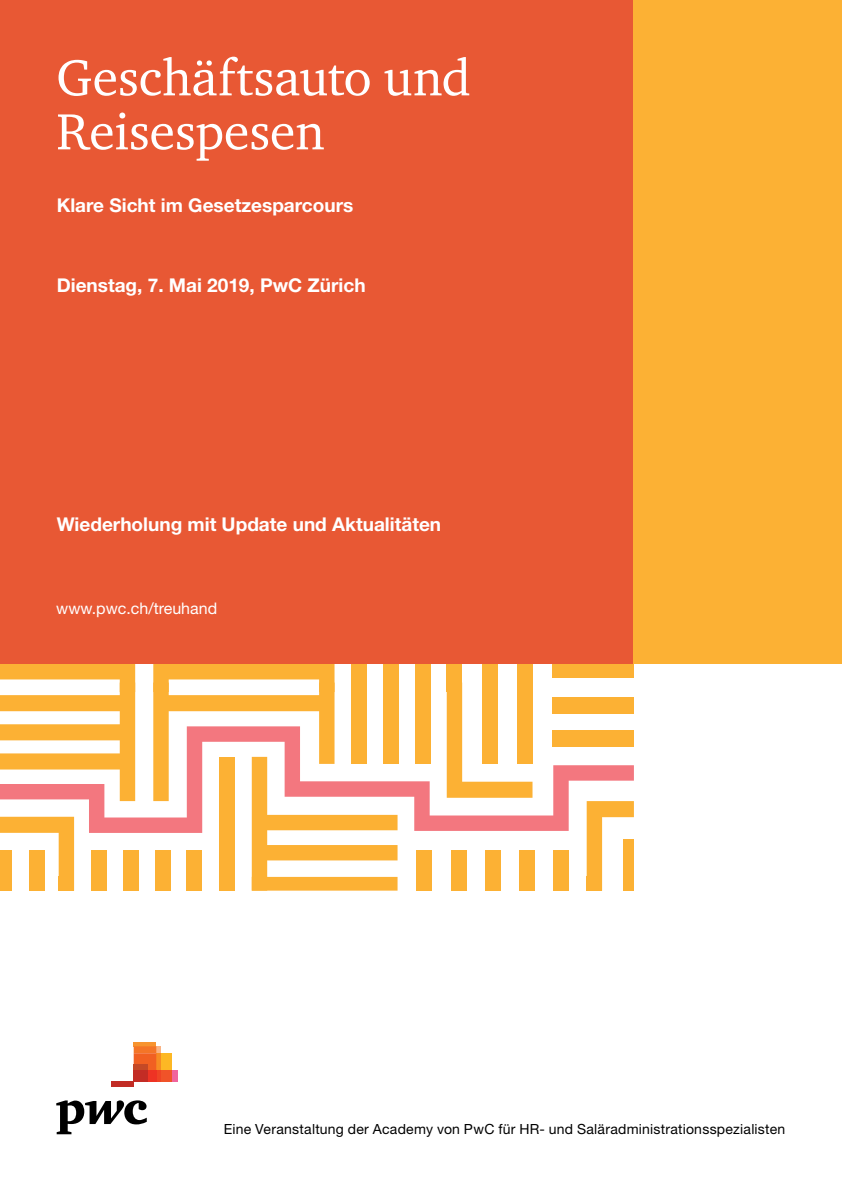
<style>
.page{position:relative;width:842px;height:1191px;background:#fff}
.page>*{position:absolute;margin:0;border:0;box-sizing:border-box;transform-origin:0 0}
.t1{font:52px/54px "ITC Charter Com";letter-spacing:-.005em;color:#fff}
.t2{font:700 19px "Helvetica Neue LT Std";color:#fff}
.t3{font:16px "Helvetica Neue LT Std";color:#fff}
.t4{font:14px "Helvetica Neue LT Std";letter-spacing:.015em;color:#000}
</style>
<div class="page">
<svg style="left:74px;top:726px;width:560px;height:107px"></svg>
<div style="left:415px;top:682px;width:15px;height:82px;background:#fcb134"></div>
<div style="left:417px;top:850px;width:15px;height:40px;background:#fcb134"></div>
<div style="left:123px;top:850px;width:15px;height:40px;background:#fcb134"></div>
<div style="left:91px;top:850px;width:16px;height:40px;background:#fcb134"></div>
<div style="left:451px;top:850px;width:15px;height:40px;background:#fcb134"></div>
<div style="left:485px;top:850px;width:15px;height:40px;background:#fcb134"></div>
<div style="left:519px;top:850px;width:16px;height:40px;background:#fcb134"></div>
<div style="left:553px;top:850px;width:16px;height:40px;background:#fcb134"></div>
<div style="left:517px;top:682px;width:16px;height:82px;background:#fcb134"></div>
<div style="left:552px;top:730px;width:82px;height:16px;background:#fcb134"></div>
<svg style="left:587px;top:801px;width:47px;height:89px"></svg>
<svg style="left:0;top:816px;width:74px;height:74px"></svg>
<div style="left:552px;top:697px;width:82px;height:16px;background:#fcb134"></div>
<svg style="left:447px;top:682px;width:85px;height:115px"></svg>
<div style="left:415px;top:663px;width:15px;height:29px;background:#fcb134"></div>
<div style="left:482px;top:663px;width:15px;height:29px;background:#fcb134"></div>
<div style="left:517px;top:663px;width:16px;height:29px;background:#fcb134"></div>
<div style="left:552px;top:663px;width:82px;height:14px;background:#fcb134"></div>
<div style="left:447px;top:663px;width:15px;height:29px;background:#fcb134"></div>
<svg style="left:0;top:663px;width:135px;height:138px"></svg>
<div style="left:29px;top:876px;width:15px;height:14px;background:#fcb134"></div>
<div style="left:0;top:876px;width:11px;height:14px;background:#fcb134"></div>
<div style="left:623px;top:876px;width:11px;height:14px;background:#fcb134"></div>
<div style="left:587px;top:876px;width:15px;height:14px;background:#fcb134"></div>
<div style="left:59px;top:876px;width:15px;height:14px;background:#fcb134"></div>
<svg style="left:153px;top:663px;width:245px;height:227px"></svg>
<div style="left:0;top:0;width:634px;height:663px;background:#e85834"></div>
<div style="left:634px;top:0;width:208px;height:663px;background:#fcb134"></div>
<svg style="left:56px;top:1100px;width:91px;height:34px"></svg>
<div style="left:172px;top:1070px;width:6px;height:11px;background:#f0649d"></div>
<hr style="left:134px;top:1042px;width:22px;height:4px;background:#f7942f">
<div style="left:161px;top:1053px;width:11px;height:17px;background:#fdb824"></div>
<div style="left:161px;top:1070px;width:11px;height:11px;background:#f05329"></div>
<div style="left:156px;top:1070px;width:5px;height:11px;background:#ef4425"></div>
<svg style="left:134px;top:1046px;width:27px;height:24px"></svg>
<div style="left:148px;top:1070px;width:8px;height:11px;background:#ee3324"></div>
<div style="left:134px;top:1064px;width:14px;height:6px;background:#c44926"></div>
<div style="left:134px;top:1070px;width:14px;height:11px;background:#c32c25"></div>
<div style="left:111px;top:1081px;width:23px;height:6px;background:#c22c25"></div>
<h1 class="t1" style="left:56px;top:50px;width:416px">Geschäftsauto und<br>Reisespesen</h1>
<p class="t2" style="left:57px;top:193px;width:298px">Klare Sicht im Gesetzesparcours</p>
<p class="t2" style="left:57px;top:273px;width:310px">Dienstag, 7. Mai 2019, PwC Zürich</p>
<p class="t2" style="left:57px;top:512px;width:386px">Wiederholung mit Update und Aktualitäten</p>
<p class="t3" style="left:56px;top:599px;width:162px">www.pwc.ch/treuhand</p>
<p class="t4" style="left:224px;top:1121px;width:563px">Eine Veranstaltung der Academy von PwC für HR- und Saläradministrationsspezialisten</p>
</div>
